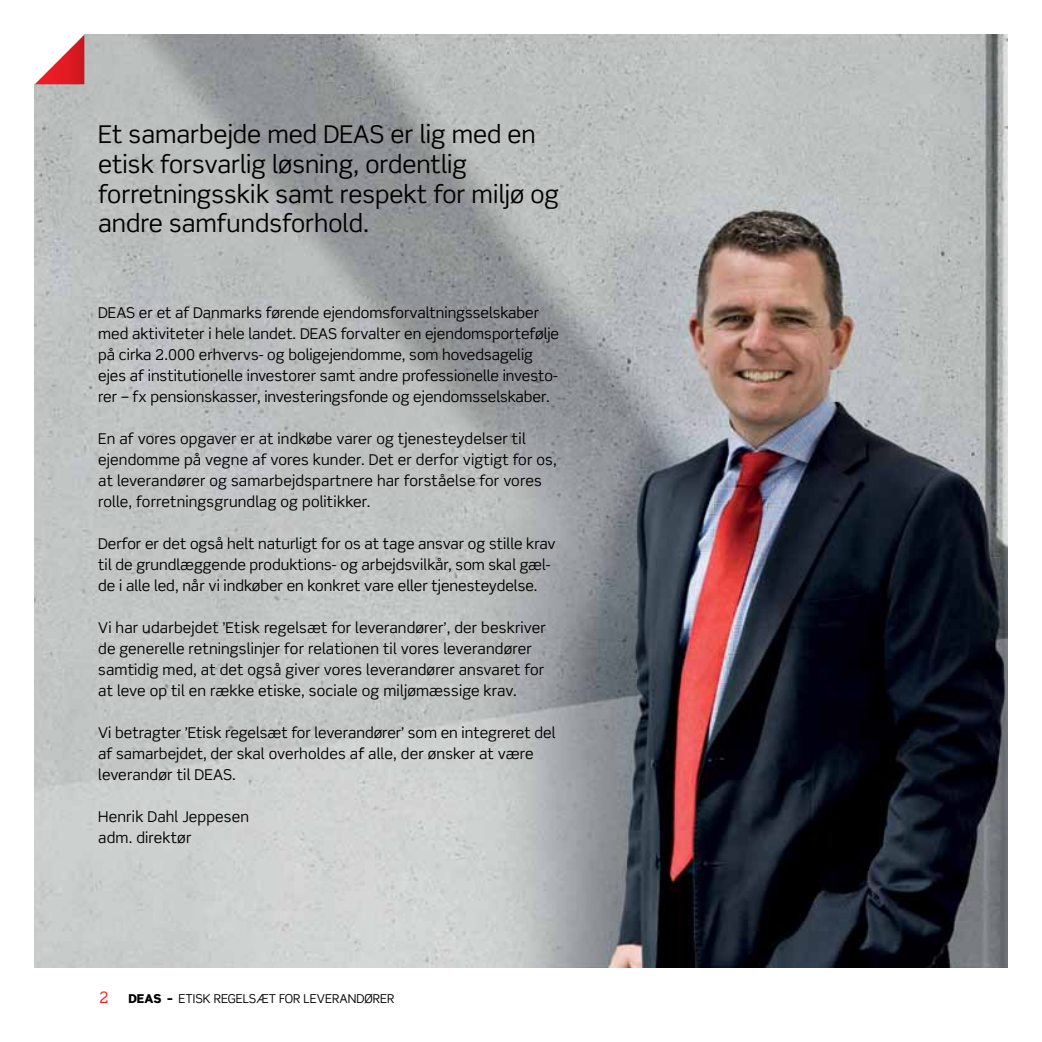
<style>
.page{position:relative;width:1042px;height:1042px;background:#fff}
.page>*{position:absolute;margin:0;border:0;box-sizing:border-box;transform-origin:0 0}
.t1{font:24.5px/29.8px "Scene Pro";color:#000}
.t2{font:14.88px/21px "Scene Pro";color:#000}
.t3{font:12.25px "Scene Pro";color:#000}
.s1{font-size:15.75px;color:#ed1d24}
.s2{font-weight:900}
</style>
<div class="page">
<img style="left:35px;top:35px;width:972px;height:932px">
<svg style="left:34px;top:34px;width:64px;height:65px"></svg>
<h1 class="t1" style="left:98px;top:119px;width:462px">Et samarbejde med DEAS er lig med en etisk forsvarlig løsning, ordentlig forretningsskik samt respekt for miljø og andre samfundsforhold.</h1>
<p class="t2" style="left:98px;top:302px;width:462px">DEAS er et af Danmarks førende ejendomsforvaltningsselskaber med aktiviteter i hele landet. DEAS forvalter en ejendomsportefølje på cirka 2.000 erhvervs- og boligejendomme, som hovedsagelig ejes af institutionelle investorer samt andre professionelle investo&shy;rer – fx pensionskasser, investeringsfonde og ejendomsselskaber.</p>
<p class="t2" style="left:98px;top:428px;width:460px">En af vores opgaver er at indkøbe varer og tjenesteydelser til ejendomme på vegne af vores kunder. Det er derfor vigtigt for os, at leverandører og samarbejdspartnere har forståelse for vores rolle, forretningsgrundlag og politikker.</p>
<p class="t2" style="left:98px;top:533px;width:459px">Derfor er det også helt naturligt for os at tage ansvar og stille krav til de grundlæggende produktions- og arbejdsvilkår, som skal gæl&shy;de i alle led, når vi indkøber en konkret vare eller tjenesteydelse.</p>
<p class="t2" style="left:98px;top:617px;width:449px">Vi har udarbejdet ’Etisk regelsæt for leverandører’, der beskriver de generelle retningslinjer for relationen til vores leverandører samtidig med, at det også giver vores leverandører ansvaret for at leve op til en række etiske, sociale og miljømæssige krav.</p>
<p class="t2" style="left:98px;top:722px;width:459px">Vi betragter ’Etisk regelsæt for leverandører’ som en integreret del af samarbejdet, der skal overholdes af alle, der ønsker at være leverandør til DEAS.</p>
<p class="t2" style="left:98px;top:806px;width:152px">Henrik Dahl Jeppesen adm. direktør</p>
<p class="t3" style="left:99px;top:991px;width:297px"><span class="s1">2</span> <span class="s2">DEAS –</span> ETISK REGELSÆT FOR LEVERANDØRER</p>
</div>
